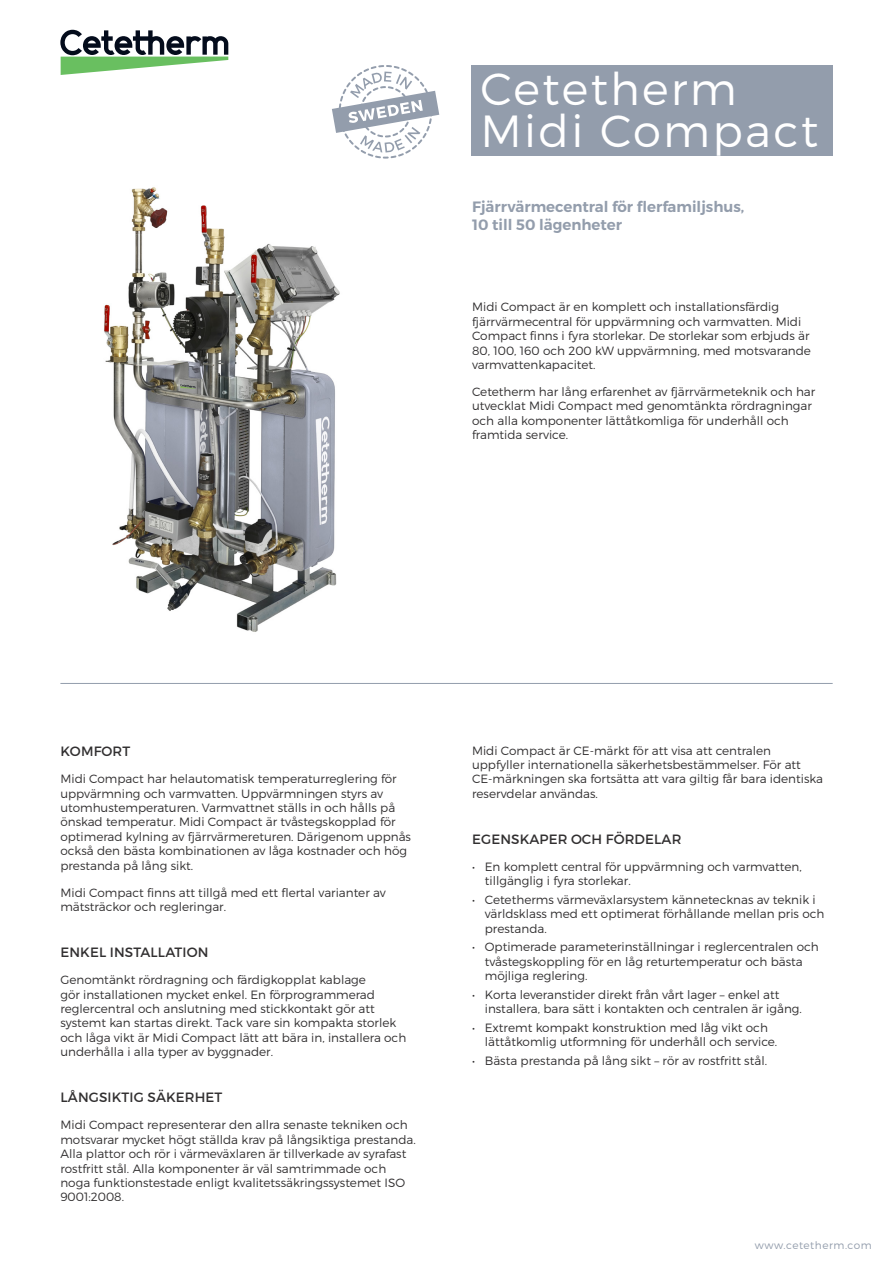
<style>
.page{position:relative;width:893px;height:1263px;background:#fff}
.page>*{position:absolute;margin:0;border:0;box-sizing:border-box;transform-origin:0 0}
.Product_name{font:300 45px "Montserrat";letter-spacing:.05em;color:#fff}
.Leaflet_-_Product_in{font:600 15px "Montserrat";color:#939dac}
.Leaflet_-_descriptio{font:13.5px "Montserrat";letter-spacing:.01em;color:#312f30}
.Leaflet_-_Product_de{font:300 12px/14.4px "Montserrat";color:#312f30}
.t1{font:300 10.5px "Montserrat";letter-spacing:.05em;color:#939dac}
</style>
<div class="page">
<svg style="left:60px;top:30px;width:168px;height:45px"></svg>
<div style="left:471px;top:65px;width:362px;height:90px;background:#939dac"></div>
<hr style="left:60px;top:683px;width:773px;height:1px;background:#939dac">
<img style="left:104px;top:187px;width:236px;height:445px">
<svg style="left:332px;top:65px;width:107px;height:94px"></svg>
<p class="Product_name" style="left:481px;top:62px;width:258px">Cetetherm</p>
<p class="Product_name" style="left:481px;top:104px;width:339px">Midi Compact</p>
<p class="Leaflet_-_Product_in" style="left:472px;top:197px;width:274px">Fjärrvärmecentral för flerfamiljshus,</p>
<p class="Leaflet_-_Product_in" style="left:472px;top:215px;width:151px">10 till 50 lägenheter</p>
<p class="Leaflet_-_Product_de" style="left:472px;top:300px;width:340px">Midi Compact är en komplett och installationsfärdig fjärrvärmecentral för uppvärmning och varmvatten. Midi Compact finns i fyra storlekar. De storlekar som erbjuds är 80, 100, 160 och 200 kW uppvärmning, med motsvarande varmvattenkapacitet.</p>
<p class="Leaflet_-_Product_de" style="left:472px;top:384px;width:345px">Cetetherm har lång erfarenhet av fjärrvärmeteknik och har utvecklat Midi Compact med genomtänkta rördragningar och alla komponenter lättåtkomliga för underhåll och framtida service.</p>
<p class="Leaflet_-_descriptio" style="left:60px;top:743px;width:71px">KOMFORT</p>
<p class="Leaflet_-_Product_de" style="left:60px;top:771px;width:352px">Midi Compact har helautomatisk temperaturreglering för uppvärmning och varmvatten. Uppvärmningen styrs av utomhustemperaturen. Varmvattnet ställs in och hålls på önskad temperatur. Midi Compact är tvåstegskopplad för optimerad kylning av fjärrvärmereturen. Därigenom uppnås också den bästa kombinationen av låga kostnader och hög prestanda på lång sikt.</p>
<p class="Leaflet_-_Product_de" style="left:60px;top:885px;width:327px">Midi Compact finns att tillgå med ett flertal varianter av mätsträckor och regleringar.</p>
<p class="Leaflet_-_descriptio" style="left:60px;top:944px;width:150px">ENKEL INSTALLATION</p>
<p class="Leaflet_-_Product_de" style="left:60px;top:972px;width:347px">Genomtänkt rördragning och färdigkopplat kablage<br>gör installationen mycket enkel. En förprogrammerad reglercentral och anslutning med stickkontakt gör att systemt kan startas direkt. Tack vare sin kompakta storlek och låga vikt är Midi Compact lätt att bära in, installera och underhålla i alla typer av byggnader.</p>
<p class="Leaflet_-_descriptio" style="left:60px;top:1089px;width:163px">LÅNGSIKTIG SÄKERHET</p>
<p class="Leaflet_-_Product_de" style="left:60px;top:1118px;width:357px">Midi Compact representerar den allra senaste tekniken och motsvarar mycket högt ställda krav på långsiktiga prestanda.<br>Alla plattor och rör i värmeväxlaren är tillverkade av syrafast rostfritt stål. Alla komponenter är väl samtrimmade och noga funktionstestade enligt kvalitetssäkringssystemet ISO 9001:2008.</p>
<p class="Leaflet_-_Product_de" style="left:472px;top:743px;width:352px">Midi Compact är CE-märkt för att visa att centralen uppfyller internationella säkerhetsbestämmelser. För att CE-märkningen ska fortsätta att vara giltig får bara identiska reservdelar användas.</p>
<p class="Leaflet_-_descriptio" style="left:472px;top:831px;width:211px">EGENSKAPER OCH FÖRDELAR</p>
<p class="Leaflet_-_Product_de" style="left:485px;top:859px;width:318px;text-indent:-13px">• En komplett central för uppvärmning och varmvatten, tillgänglig i fyra storlekar.</p>
<p class="Leaflet_-_Product_de" style="left:485px;top:892px;width:341px;text-indent:-13px">• Cetetherms värmeväxlarsystem kännetecknas av teknik i världsklass med ett optimerat förhållande mellan pris och prestanda.</p>
<p class="Leaflet_-_Product_de" style="left:485px;top:940px;width:336px;text-indent:-13px">• Optimerade parameterinställningar i reglercentralen och tvåstegskoppling för en låg returtemperatur och bästa möjliga reglering.</p>
<p class="Leaflet_-_Product_de" style="left:485px;top:987px;width:319px;text-indent:-13px">• Korta leveranstider direkt från vårt lager – enkel att installera, bara sätt i kontakten och centralen är igång.</p>
<p class="Leaflet_-_Product_de" style="left:485px;top:1020px;width:294px;text-indent:-13px">• Extremt kompakt konstruktion med låg vikt och lättåtkomlig utformning för underhåll och service.</p>
<p class="Leaflet_-_Product_de" style="left:472px;top:1053px;width:297px">• Bästa prestanda på lång sikt – rör av rostfritt stål.</p>
<p class="t1" style="left:755px;top:1239px;width:118px">www.cetetherm.com</p>
</div>
